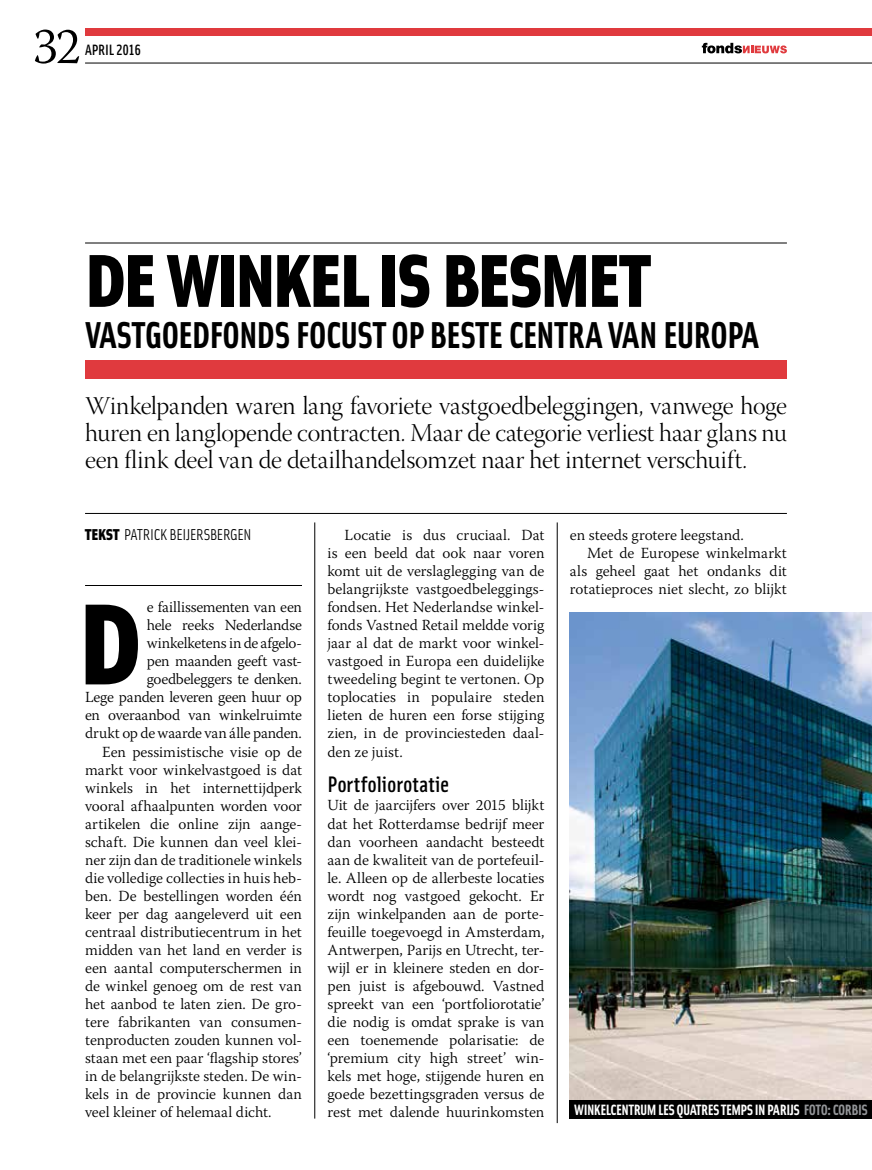
<style>
.page{position:relative;width:872px;height:1170px;background:#fff}
.page>*{position:absolute;margin:0;border:0;box-sizing:border-box;transform-origin:0 0}
.t1{font:900 115.5px "Solex";color:#000}
.t2{font:900 75px "Solex";letter-spacing:-.035em;color:#000}
.t3{font:300 51px "Warnock Pro";color:#000}
.t4{font:700 37.5px "Solex";letter-spacing:-.025em;color:#000}
.t5{font:25.5px/27px "Warnock Pro Light Disp";letter-spacing:-.01em;color:#000;text-align:justify}
.t6{font:22.5px "Solex Medium Lining";letter-spacing:.005em;color:#000}
.t7{font:15.75px "Solex";letter-spacing:-.02em;color:#000}
.t8{font:300 15.3px/18px "Warnock Pro";letter-spacing:-.005em;color:#000;text-align:justify}
.t9{font:300 15.3px "Warnock Pro";letter-spacing:-.025em;color:#000}
.t10{font:700 15px "Solex";letter-spacing:-.03em;color:#fff}
.t11{font:500 15px "Solex";letter-spacing:-.01em;color:#000}
.s1{font-family:"Solex Medium Lining";font-weight:400}
.s2{font-weight:900}
.s3{color:#939598}
</style>
<div class="page">
<img style="left:570px;top:612px;width:302px;height:488px">
<hr style="left:314px;top:522px;width:1px;height:596px;background:#000">
<hr style="left:557px;top:522px;width:1px;height:600px;background:#000">
<div style="left:85px;top:360px;width:702px;height:18px;background:#e03a3e"></div>
<hr style="left:85px;top:243px;width:702px;height:1px;background:#000">
<hr style="left:85px;top:513px;width:702px;height:1px;background:#000">
<div style="left:570px;top:1100px;width:302px;height:18px;background:#000"></div>
<hr style="left:85px;top:585px;width:217px;height:1px;background:#000">
<div style="left:85px;top:29px;width:787px;height:7px;background:#e03a3e"></div>
<svg style="left:702px;top:43px;width:85px;height:10px"></svg>
<hr style="left:85px;top:63px;width:787px;height:1px;background:#000">
<h3 class="t3" style="left:33px;top:16px;width:49px">32</h3>
<p class="t11" style="left:85px;top:40px;width:57px">APRIL <span class="s1">2016</span></p>
<h2 class="t2" style="left:85px;top:228px;width:566px">DE WINKEL IS BESMET</h2>
<h3 class="t4" style="left:85px;top:311px;width:675px">VASTGOEDFONDS FOCUST OP BESTE CENTRA VAN EUROPA</h3>
<h3 class="t5" style="left:85px;top:395px;width:703px">Winkelpanden waren lang favoriete vastgoedbeleggingen, vanwege hoge huren en langlopende contracten. Maar de categorie verliest haar glans nu een flink deel van de detailhandelsomzet naar het internet verschuift.</h3>
<p class="t7" style="left:85px;top:525px;width:168px"><span class="s2">TEKST</span> PATRICK BEIJERSBERGEN</p>
<p class="t8" style="left:327px;top:526px;width:218px;text-indent:17px">Locatie is dus cruciaal. Dat is een beeld dat ook naar voren komt uit de verslaglegging van de belangrijkste vastgoedbeleggings&shy;fondsen. Het Nederlandse winkel&shy;fonds Vastned Retail meldde vorig jaar al dat de markt voor winkel&shy;vastgoed in Europa een duidelijke tweedeling begint te vertonen. Op toplocaties in populaire steden lieten de huren een forse stijging zien, in de provinciesteden daal&shy;den ze juist.</p>
<h3 class="t6" style="left:327px;top:770px;width:123px">Portfoliorotatie</h3>
<p class="t8" style="left:327px;top:796px;width:218px">Uit de jaarcijfers over 2015 blijkt dat het Rotterdamse bedrijf meer dan voorheen aandacht besteedt aan de kwaliteit van de portefeuil&shy;le. Alleen op de allerbeste locaties wordt nog vastgoed gekocht. Er zijn winkelpanden aan de porte&shy;feuille toegevoegd in Amsterdam, Antwerpen, Parijs en Utrecht, ter&shy;wijl er in kleinere steden en dor&shy;pen juist is afgebouwd. Vastned spreekt van een ‘portfoliorotatie’ die nodig is omdat sprake is van een toenemende polarisatie: de ‘premium city high street’ win&shy;kels met hoge, stijgende huren en goede bezettingsgraden versus de rest met dalende huurinkomsten</p>
<p class="t8" style="left:147px;top:598px;width:157px">e faillissementen van een</p>
<p class="t8" style="left:147px;top:616px;width:157px">hele reeks Nederlandse</p>
<p class="t8" style="left:147px;top:634px;width:157px">winkelketens in de afgelo-</p>
<p class="t8" style="left:147px;top:652px;width:157px">pen maanden geeft vast-</p>
<p class="t8" style="left:147px;top:670px;width:157px">goedbeleggers te denken.</p>
<p class="t9" style="left:85px;top:688px;width:218px">Lege panden leveren geen huur op</p>
<p class="t8" style="left:85px;top:706px;width:218px">en overaanbod van winkelruimte</p>
<p class="t8" style="left:85px;top:724px;width:218px">drukt op de waarde van álle panden.</p>
<p class="t8" style="left:102px;top:742px;width:201px">Een pessimistische visie op de</p>
<p class="t8" style="left:85px;top:760px;width:218px">markt voor winkelvastgoed is dat</p>
<p class="t8" style="left:85px;top:778px;width:218px">winkels in het internettijdperk</p>
<p class="t8" style="left:85px;top:796px;width:218px">vooral afhaalpunten worden voor</p>
<p class="t8" style="left:85px;top:814px;width:218px">artikelen die online zijn aange-</p>
<p class="t8" style="left:85px;top:832px;width:218px">schaft. Die kunnen dan veel klei-</p>
<p class="t8" style="left:85px;top:850px;width:218px">ner zijn dan de traditionele winkels</p>
<p class="t8" style="left:85px;top:868px;width:218px">die volledige collecties in huis heb-</p>
<p class="t8" style="left:85px;top:886px;width:218px">ben. De bestellingen worden één</p>
<p class="t8" style="left:85px;top:904px;width:218px">keer per dag aangeleverd uit een</p>
<p class="t8" style="left:85px;top:922px;width:218px">centraal distributiecentrum in het</p>
<p class="t8" style="left:85px;top:940px;width:218px">midden van het land en verder is</p>
<p class="t8" style="left:85px;top:958px;width:218px">een aantal computerschermen in</p>
<p class="t8" style="left:85px;top:976px;width:218px">de winkel genoeg om de rest van</p>
<p class="t8" style="left:85px;top:994px;width:218px">het aanbod te laten zien. De gro-</p>
<p class="t8" style="left:85px;top:1012px;width:218px">tere fabrikanten van consumen-</p>
<p class="t8" style="left:85px;top:1030px;width:218px">tenproducten zouden kunnen vol-</p>
<p class="t8" style="left:85px;top:1048px;width:218px">staan met een paar ‘flagship stores’</p>
<p class="t8" style="left:85px;top:1066px;width:218px">in de belangrijkste steden. De win-</p>
<p class="t8" style="left:85px;top:1084px;width:218px">kels in de provincie kunnen dan</p>
<p class="t8" style="left:85px;top:1102px;width:188px">veel kleiner of helemaal dicht.</p>
<h1 class="t1" style="left:79px;top:563px;width:65px">D</h1>
<p class="t8" style="left:570px;top:526px;width:175px">en steeds grotere leegstand.</p>
<p class="t8" style="left:587px;top:544px;width:201px">Met de Europese winkelmarkt</p>
<p class="t8" style="left:570px;top:562px;width:218px">als geheel gaat het ondanks dit</p>
<p class="t8" style="left:570px;top:580px;width:218px">rotatieproces niet slecht, zo blijkt</p>
<p class="t10" style="left:574px;top:1099px;width:295px">WINKELCENTRUM LES QUATRES TEMPS IN PARIJS <span class="s3">FOTO: CORBIS</span></p>
</div>
